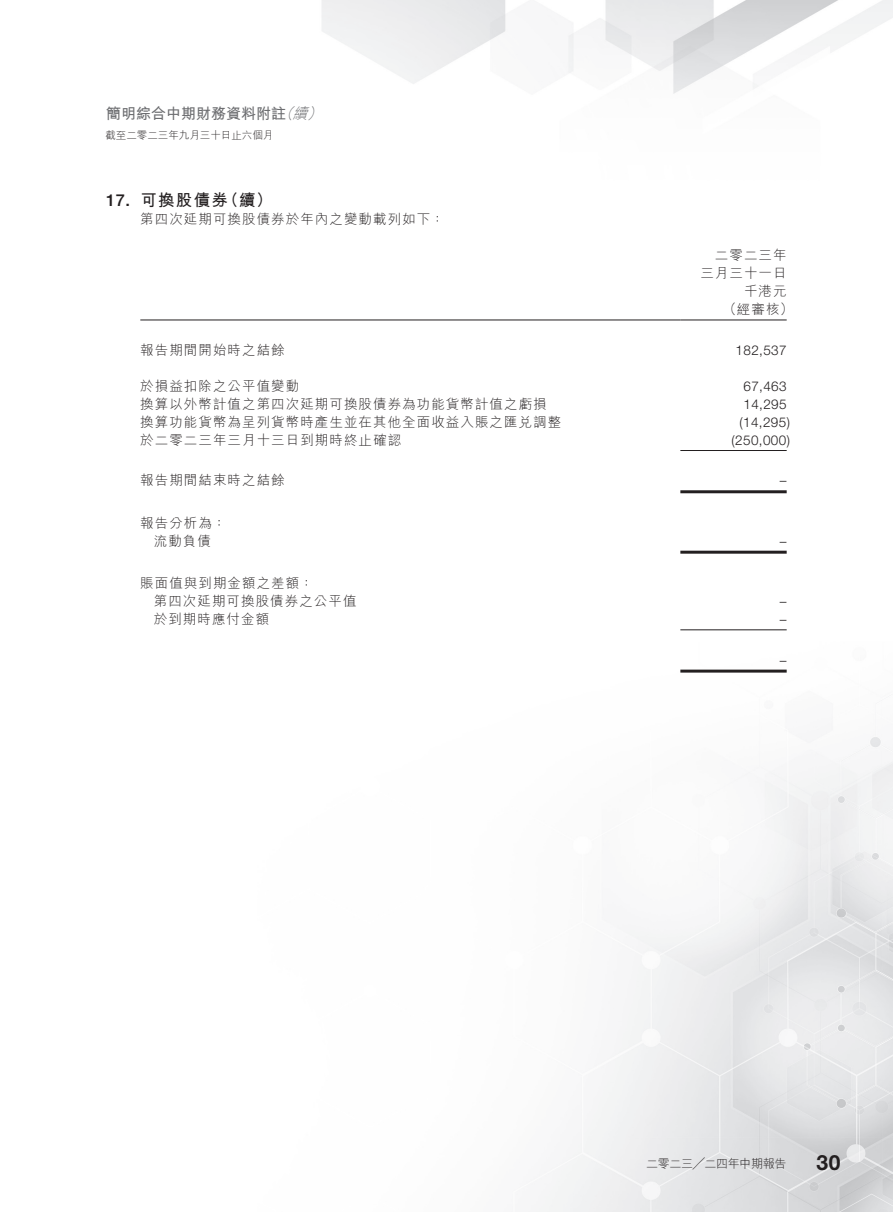
<style>
.page{position:relative;width:893px;height:1212px;background:#fff}
.page>*{position:absolute;margin:0;border:0;box-sizing:border-box;transform-origin:0 0}
.t1{font:700 21px "Helvetica Neue LT Std";color:#231f20}
.t2{font:700 16.5px "M Hei HK";letter-spacing:.08em;color:#231f20}
.t3{font:500 16.5px "Helvetica Neue LT Std";color:#231f20}
.t4{font:700 15px "M Hei HK";color:#6c6d70}
.t5{font:italic 300 15px "M Hei HK";color:#6c6d70}
.t6{font:300 13.5px "M Hei HK";letter-spacing:.08em;color:#231f20}
.t7{font:300 13.5px "Helvetica Neue LT Std";letter-spacing:.03em;color:#231f20}
.t8{font:300 12px "M Hei HK";letter-spacing:-.03em;color:#231f20}
.t9{font:300 10.5px "M Hei HK";color:#231f20}
.s1{font-weight:300;font-style:italic}
</style>
<div class="page">
<img style="left:140px;top:0;width:753px;height:1212px">
<hr style="left:140px;top:320px;width:540px;height:1px;background:#231f20">
<hr style="left:680px;top:320px;width:107px;height:1px;background:#231f20">
<hr style="left:680px;top:450px;width:107px;height:1px;background:#231f20">
<hr style="left:680px;top:490px;width:107px;height:3px;background:#231f20">
<hr style="left:680px;top:551px;width:107px;height:3px;background:#231f20">
<hr style="left:680px;top:629px;width:107px;height:1px;background:#231f20">
<hr style="left:680px;top:670px;width:107px;height:3px;background:#231f20">
<p class="t4" style="left:106px;top:102px;width:207px">簡明綜合中期財務資料附註<span class="s1">續</span></p>
<p class="t5" style="left:278px;top:105px;width:20px">（</p>
<p class="t5" style="left:307px;top:105px;width:20px">(</p>
<p class="t9" style="left:105px;top:130px;width:169px">截至二零二三年九月三十日止六個月</p>
<p class="t3" style="left:106px;top:190px;width:25px">17.</p>
<p class="t2" style="left:222px;top:188px;width:52px">（續(</p>
<p class="t2" style="left:140px;top:188px;width:89px">可換股債券</p>
<p class="t6" style="left:140px;top:212px;width:305px">第四次延期可換股債券於年內之變動載列如下：</p>
<p class="t6" style="left:140px;top:343px;width:146px">報告期間開始時之結餘</p>
<p class="t6" style="left:140px;top:379px;width:161px">於損益扣除之公平值變動</p>
<p class="t6" style="left:140px;top:397px;width:408px">換算以外幣計值之第四次延期可換股債券為功能貨幣計值之虧損</p>
<p class="t6" style="left:140px;top:415px;width:422px">換算功能貨幣為呈列貨幣時產生並在其他全面收益入賬之匯兌調整</p>
<p class="t6" style="left:140px;top:433px;width:262px">於二零二三年三月十三日到期時終止確認</p>
<p class="t6" style="left:140px;top:473px;width:146px">報告期間結束時之結餘</p>
<p class="t6" style="left:140px;top:516px;width:87px">報告分析為：</p>
<p class="t6" style="left:154px;top:534px;width:59px">流動負債</p>
<p class="t6" style="left:140px;top:576px;width:174px">賬面值與到期金額之差額：</p>
<p class="t6" style="left:154px;top:594px;width:204px">第四次延期可換股債券之公平值</p>
<p class="t6" style="left:154px;top:612px;width:117px">於到期時應付金額</p>
<p class="t6" style="left:715px;top:248px;width:73px">二零二三年</p>
<p class="t6" style="left:700px;top:266px;width:88px">三月三十一日</p>
<p class="t6" style="left:744px;top:284px;width:44px">千港元</p>
<p class="t6" style="left:723px;top:302px;width:72px">（經審核(</p>
<p class="t7" style="left:736px;top:342px;width:53px">182,537</p>
<p class="t7" style="left:743px;top:378px;width:45px">67,463</p>
<p class="t7" style="left:743px;top:396px;width:45px">14,295</p>
<p class="t7" style="left:739px;top:414px;width:52px">)14,295(</p>
<p class="t7" style="left:732px;top:432px;width:60px">)250,000(</p>
<p class="t7" style="left:780px;top:472px;width:8px">–</p>
<p class="t7" style="left:780px;top:532px;width:8px">–</p>
<p class="t7" style="left:780px;top:593px;width:8px">–</p>
<p class="t7" style="left:780px;top:611px;width:8px">–</p>
<p class="t7" style="left:780px;top:651px;width:8px">–</p>
<p class="t8" style="left:646px;top:1157px;width:142px">二零二三╱二四年中期報告</p>
<h1 class="t1" style="left:816px;top:1149px;width:25px">30</h1>
</div>
